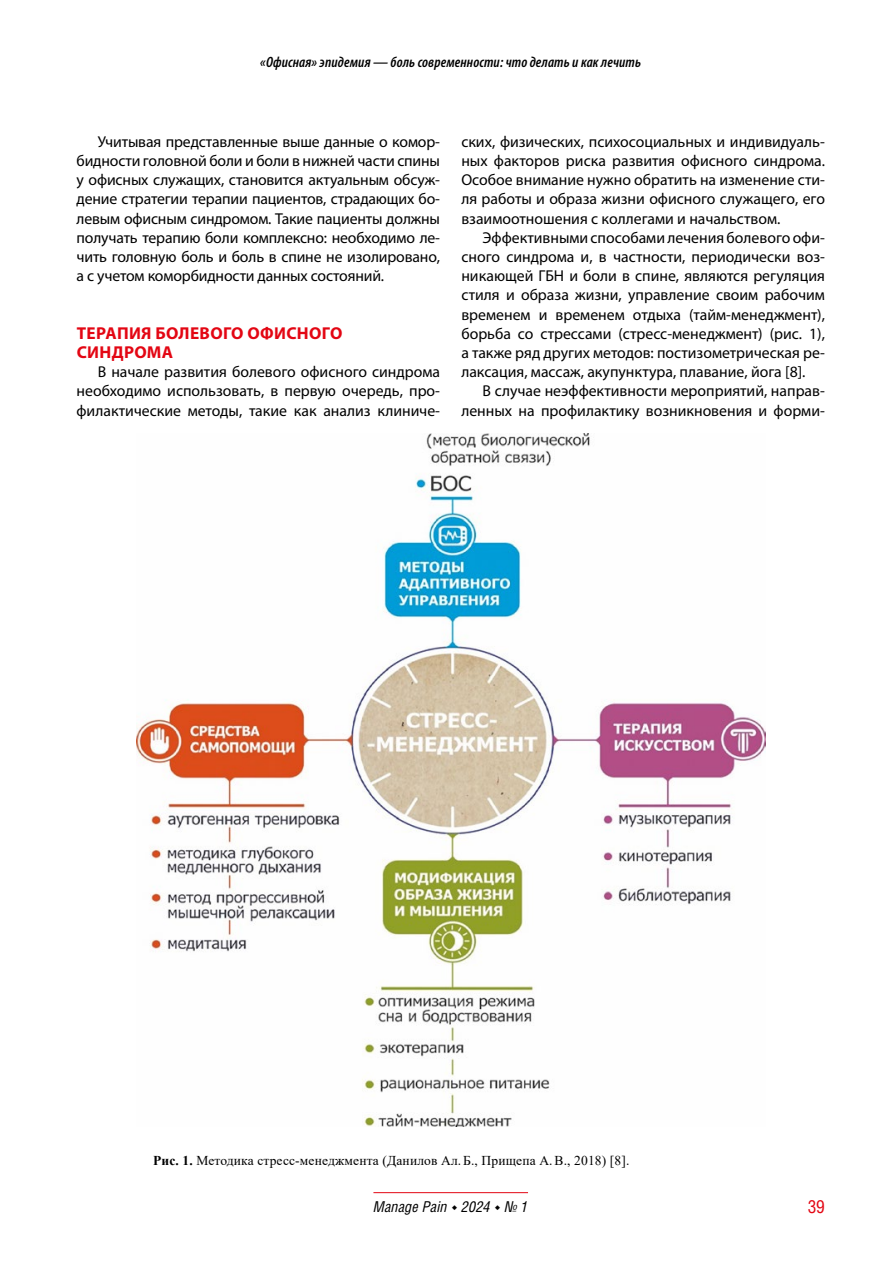
<style>
.page{position:relative;width:893px;height:1263px;background:#fff}
.page>*{position:absolute;margin:0;border:0;box-sizing:border-box;transform-origin:0 0}
.t1{font:18px "Helios Cond C";color:#e30613}
.t2{font:700 17.25px/19.2px "Myriad Pro";letter-spacing:.02em;color:#e30613}
.t3{font:15.75px/19.2px "Myriad Pro";color:#000;text-align:justify}
.t4{font:italic 600 condensed 15px "Myriad Pro";letter-spacing:.01em;color:#000}
.t5{font:italic 15px "Helios Cond C";color:#000}
.t6{font:13.5px "Times New Roman";letter-spacing:.01em;color:#000}
.s1{font-weight:700}
</style>
<div class="page">
<hr style="left:373px;top:1192px;width:155px;height:1px;background:#e30613">
<img style="left:136px;top:434px;width:629px;height:693px">
<p class="t4" style="left:260px;top:54px;width:382px">«Офисная» эпидемия— боль современности: что делать и как лечить</p>
<p class="t3" style="left:77px;top:132px;width:365px;text-indent:21px">Учитывая представленные выше данные о комор‑ бидности головной боли и боли в нижней части спины у офисных служащих, становится актуальным обсуж‑ дение стратегии терапии пациентов, страдающих бо‑ левым офисным синдромом. Такие пациенты должны получать терапию боли комплексно: необходимо ле‑ чить головную боль и боль в спине не изолировано, а с учетом коморбидности данных состояний.</p>
<p class="t2" style="left:77px;top:323px;width:267px">ТЕРАПИЯ БОЛЕВОГО ОФИСНОГО<br>СИНДРОМА</p>
<p class="t3" style="left:77px;top:362px;width:365px;text-indent:21px">В начале развития болевого офисного синдрома необходимо использовать, в первую очередь, про‑ филактические методы, такие как анализ клиниче‑</p>
<p class="t3" style="left:461px;top:132px;width:365px">ских, физических, психосоциальных и индивидуаль‑ ных факторов риска развития офисного синдрома.<br>Особое внимание нужно обратить на изменение сти‑ ля работы и образа жизни офисного служащего, его взаимоотношения с коллегами и начальством.</p>
<p class="t3" style="left:461px;top:228px;width:365px;text-indent:21px">Эффективными способами лечения болевого офи‑ сного синдрома и, в частности, периодически воз‑ никающей ГБН и боли в спине, являются регуляция стиля и образа жизни, управление своим рабочим временем и временем отдыха (тайм-менеджмент), борьба со стрессами (стресс-менеджмент) (рис. 1), а также ряд других методов: постизометрическая ре‑ лаксация, массаж, акупунктура, плавание, йога [8].</p>
<p class="t3" style="left:461px;top:381px;width:365px;text-align:right">В случае неэффективности мероприятий, направ‑ ленных на профилактику возникновения и форми‑</p>
<p class="t6" style="left:153px;top:1150px;width:478px"><span class="s1">Рис. 1.</span> Методика стресс-менеджмента (Данилов Ал.Б., Прищепа А.В., 2018) [8].</p>
<p class="t5" style="left:373px;top:1198px;width:156px">Manage Pain 2024 № 1</p>
<p class="t1" style="left:808px;top:1195px;width:19px">39</p>
</div>
